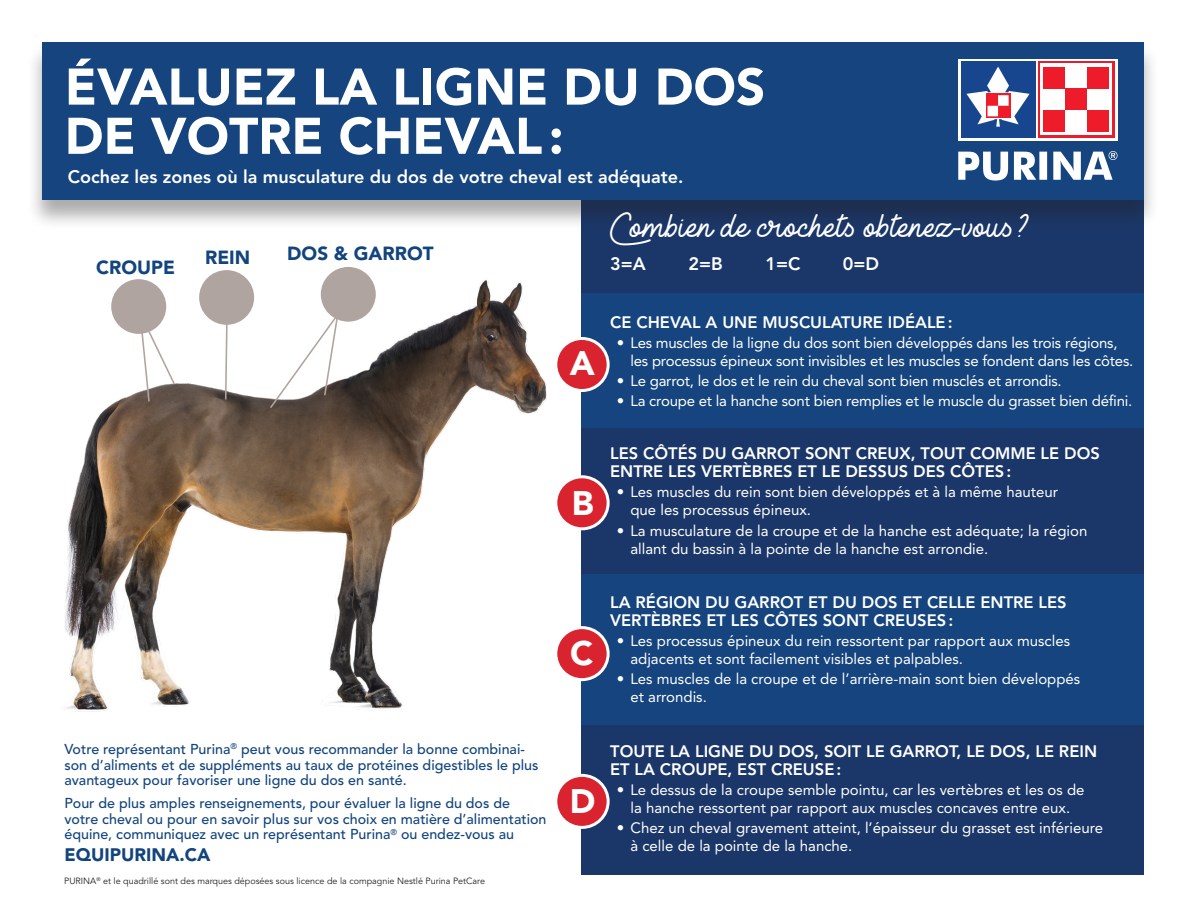
<style>
.page{position:relative;width:1188px;height:918px;background:#fff}
.page>*{position:absolute;margin:0;border:0;box-sizing:border-box;transform-origin:0 0}
.t1{font:900 51px/49.2px "Avenir";color:#fff}
.t2{font:900 33.75px "Avenir";color:#fff}
.t3{font:33px "Lieto Me";color:#fff}
.t4{font:900 18.9px "Avenir";color:#12447d}
.t5{font:800 18px "Avenir";color:#fff}
.t6{font:900 18px "Avenir";color:#12447d}
.t7{font:800 16.5px/18px "Avenir";color:#fff}
.t8{font:15px/18px "Avenir";color:#fff}
.t9{font:500 14.25px/15.8px "Avenir";color:#12447d}
.t10{font:9px "Avenir LT Std";color:#231f20}
</style>
<div class="page">
<img style="left:64px;top:267px;width:483px;height:445px">
<div style="left:581px;top:187px;width:562px;height:688px;background:#15447f"></div>
<div style="left:581px;top:200px;width:562px;height:93px;background:#1b3769"></div>
<div style="left:27px;top:42px;width:1131px;height:188px;background:#231f20;opacity:.37"></div>
<div style="left:43px;top:42px;width:1101px;height:158px;background:#15447f"></div>
<div style="left:958px;top:59px;width:159px;height:82px;background:#fff"></div>
<div style="left:961px;top:61px;width:74px;height:77px;background:#17468e"></div>
<svg style="left:1038px;top:61px;width:77px;height:77px"></svg>
<div style="left:1041px;top:64px;width:71px;height:71px;background:#fff"></div>
<div style="left:1043px;top:67px;width:22px;height:22px;background:#ee1b2b"></div>
<div style="left:1087px;top:67px;width:22px;height:22px;background:#ee1b2b"></div>
<div style="left:1065px;top:89px;width:22px;height:21px;background:#ee1b2b"></div>
<div style="left:1043px;top:110px;width:22px;height:22px;background:#ee1b2b"></div>
<div style="left:1087px;top:110px;width:22px;height:22px;background:#ee1b2b"></div>
<svg style="left:967px;top:67px;width:63px;height:60px"></svg>
<svg style="left:958px;top:151px;width:160px;height:30px"></svg>
<div style="left:581px;top:428px;width:562px;height:146px;background:#1b3769"></div>
<div style="left:556px;top:628px;width:52px;height:52px;background:#d9242f;border-radius:50%"></div>
<div style="left:554px;top:626px;width:56px;height:55px;border:3px solid #fff;border-radius:50%"></div>
<div style="left:581px;top:725px;width:562px;height:150px;background:#1b3769"></div>
<div style="left:556px;top:775px;width:52px;height:52px;background:#d9242f;border-radius:50%"></div>
<div style="left:554px;top:774px;width:56px;height:55px;border:3px solid #fff;border-radius:50%"></div>
<div style="left:556px;top:477px;width:52px;height:52px;background:#d9242f;border-radius:50%"></div>
<div style="left:554px;top:475px;width:56px;height:55px;border:3px solid #fff;border-radius:50%"></div>
<div style="left:556px;top:338px;width:52px;height:53px;background:#d9242f;border-radius:50%"></div>
<div style="left:554px;top:337px;width:56px;height:55px;border:3px solid #fff;border-radius:50%"></div>
<div style="left:111px;top:279px;width:55px;height:55px;background:#b0a4a1;border-radius:50%"></div>
<div style="left:199px;top:270px;width:55px;height:55px;background:#b0a4a1;border-radius:50%"></div>
<div style="left:321px;top:267px;width:55px;height:55px;background:#b0a4a1;border-radius:50%"></div>
<svg style="left:224px;top:324px;width:4px;height:77px"></svg>
<svg style="left:124px;top:282px;width:52px;height:121px"></svg>
<svg style="left:268px;top:296px;width:84px;height:114px"></svg>
<p class="t1" style="left:65px;top:62px;width:702px">ÉVALUEZ LA LIGNE DU DOS<br>DE VOTRE CHEVAL:</p>
<p class="t5" style="left:68px;top:166px;width:617px">Cochez les zones où la musculature du dos de votre cheval est adéquate.</p>
<p class="t3" style="left:610px;top:206px;width:420px">Combien de crochets obtenez-vous?</p>
<p class="t5" style="left:610px;top:253px;width:37px">3=A</p>
<p class="t5" style="left:688px;top:253px;width:36px">2=B</p>
<p class="t5" style="left:765px;top:253px;width:36px">1=C</p>
<p class="t5" style="left:843px;top:253px;width:38px">0=D</p>
<p class="t4" style="left:205px;top:246px;width:47px">REIN</p>
<p class="t4" style="left:287px;top:242px;width:148px">DOS &amp; GARROT</p>
<p class="t4" style="left:96px;top:256px;width:80px">CROUPE</p>
<p class="t9" style="left:64px;top:742px;width:475px">Votre représentant Purina<sup>®</sup> peut vous recommander la bonne combinai&shy;son d’aliments et de suppléments au taux de protéines digestibles le plus avantageux pour favoriser une ligne du dos en santé.</p>
<p class="t9" style="left:64px;top:796px;width:484px">Pour de plus amples renseignements, pour évaluer la ligne du dos de votre cheval ou pour en savoir plus sur vos choix en matière d’alimentation équine, communiquez avec un représentant Purina<sup>®</sup> ou endez-vous au</p>
<p class="t6" style="left:64px;top:844px;width:148px">EQUIPURINA.CA</p>
<p class="t10" style="left:64px;top:876px;width:422px">PURINA<sup>®</sup> et le quadrillé sont des marques déposées sous licence de la compagnie Nestlé Purina PetCare</p>
<p class="t2" style="left:570px;top:342px;width:27px">A</p>
<p class="t2" style="left:572px;top:483px;width:23px">B</p>
<p class="t2" style="left:570px;top:633px;width:25px">C</p>
<p class="t7" style="left:610px;top:313px;width:344px">CE CHEVAL A UNE MUSCULATURE IDÉALE:</p>
<p class="t8" style="left:630px;top:334px;width:504px;text-indent:-14px">• Les muscles de la ligne du dos sont bien développés dans les trois régions, les processus épineux sont invisibles et les muscles se fondent dans les côtes.</p>
<p class="t8" style="left:617px;top:372px;width:446px">• Le garrot, le dos et le rein du cheval sont bien musclés et arrondis.</p>
<p class="t8" style="left:617px;top:392px;width:517px">• La croupe et la hanche sont bien remplies et le muscle du grasset bien défini.</p>
<p class="t7" style="left:610px;top:444px;width:491px">LES CÔTÉS DU GARROT SONT CREUX, TOUT COMME LE DOS<br>ENTRE LES VERTÈBRES ET LE DESSUS DES CÔTES:</p>
<p class="t8" style="left:630px;top:483px;width:429px;text-indent:-14px">• Les muscles du rein sont bien développés et à la même hauteur que les processus épineux.</p>
<p class="t8" style="left:630px;top:521px;width:458px;text-indent:-14px">• La musculature de la croupe et de la hanche est adéquate; la région allant du bassin à la pointe de la hanche est arrondie.</p>
<p class="t7" style="left:610px;top:593px;width:458px">LA RÉGION DU GARROT ET DU DOS ET CELLE ENTRE LES<br>VERTÈBRES ET LES CÔTES SONT CREUSES:</p>
<p class="t8" style="left:630px;top:632px;width:441px;text-indent:-14px">• Les processus épineux du rein ressortent par rapport aux muscles adjacents et sont facilement visibles et palpables.</p>
<p class="t8" style="left:630px;top:670px;width:451px;text-indent:-14px">• Les muscles de la croupe et de l’arrière-main sont bien développés et arrondis.</p>
<p class="t2" style="left:570px;top:780px;width:27px">D</p>
<p class="t7" style="left:610px;top:742px;width:488px">TOUTE LA LIGNE DU DOS, SOIT LE GARROT, LE DOS, LE REIN<br>ET LA CROUPE, EST CREUSE:</p>
<p class="t8" style="left:617px;top:781px;width:469px;text-align:center">• Le dessus de la croupe semble pointu, car les vertèbres et les os de la hanche ressortent par rapport aux muscles concaves entre eux.</p>
<p class="t8" style="left:630px;top:819px;width:474px;text-indent:-14px">• Chez un cheval gravement atteint, l’épaisseur du grasset est inférieure à celle de la pointe de la hanche.</p>
</div>
